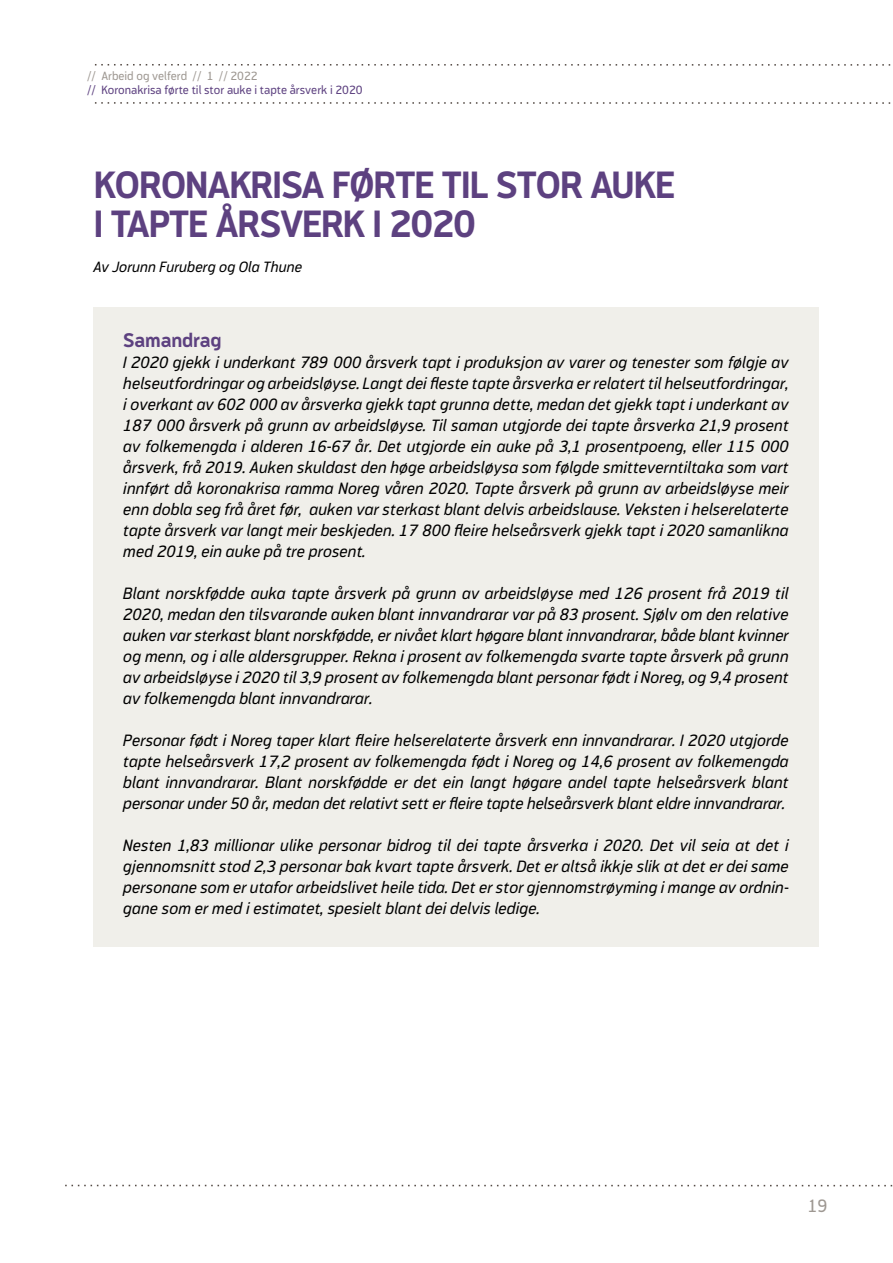
<style>
.page{position:relative;width:893px;height:1263px;background:#fff}
.page>*{position:absolute;margin:0;border:0;box-sizing:border-box;transform-origin:0 0}
.t1{font:700 37.5px/39px "Modus";letter-spacing:-.025em;color:#5d4180}
.t2{font:700 19.5px "Modus";letter-spacing:-.01em;color:#5d4180}
.t3{font:18px "Modus";color:#9e9892}
.t4{font:italic 16.5px/21px "Modus";color:#000;text-align:justify}
.t5{font:italic 15px "Modus";color:#000}
.t6{font:12px "Modus";color:#5d4180}
.t7{font:12px "Modus";color:#9e9892}
</style>
<div class="page">
<svg style="left:94px;top:64px;width:797px;height:2px"></svg>
<svg style="left:94px;top:102px;width:797px;height:2px"></svg>
<svg style="left:65px;top:1185px;width:828px;height:1px"></svg>
<div style="left:94px;top:307px;width:725px;height:640px;background:#f0efea"></div>
<p class="t7" style="left:87px;top:69px;width:172px">// Arbeid og velferd // 1 // 2022</p>
<p class="t6" style="left:87px;top:83px;width:277px">// Koronakrisa førte til stor auke i tapte årsverk i 2020</p>
<h1 class="t1" style="left:94px;top:165px;width:583px">KORONAKRISA FØRTE TIL STOR AUKE<br>I TAPTE ÅRSVERK I 2020</h1>
<p class="t5" style="left:94px;top:258px;width:210px">Av Jorunn Furuberg og Ola Thune</p>
<p class="t2" style="left:123px;top:329px;width:100px">Samandrag</p>
<p class="t4" style="left:123px;top:351px;width:667px">I 2020 gjekk i underkant 789 000 årsverk tapt i produksjon av varer og tenester som følgje av helseutfordringar og arbeidsløyse. Langt dei fleste tapte årsverka er relatert til helseutfordringar, i overkant av 602 000 av årsverka gjekk tapt grunna dette, medan det gjekk tapt i underkant av 187 000 årsverk på grunn av arbeidsløyse. Til saman utgjorde dei tapte årsverka 21,9 prosent av folkemengda i alderen 16-67 år. Det utgjorde ein auke på 3,1 prosentpoeng, eller 115 000 årsverk, frå 2019. Auken skuldast den høge arbeidsløysa som følgde smitteverntiltaka som vart innført då koronakrisa ramma Noreg våren 2020. Tapte årsverk på grunn av arbeidsløyse meir enn dobla seg frå året før, auken var sterkast blant delvis arbeidslause. Veksten i helserelaterte tapte årsverk var langt meir beskjeden. 17 800 fleire helseårsverk gjekk tapt i 2020 samanlikna med 2019, ein auke på tre prosent.</p>
<p class="t4" style="left:123px;top:582px;width:667px">Blant norskfødde auka tapte årsverk på grunn av arbeidsløyse med 126 prosent frå 2019 til 2020, medan den tilsvarande auken blant innvandrarar var på 83 prosent. Sjølv om den relative auken var sterkast blant norskfødde, er nivået klart høgare blant innvandrarar, både blant kvinner og menn, og i alle aldersgrupper. Rekna i prosent av folkemengda svarte tapte årsverk på grunn av arbeidsløyse i 2020 til 3,9 prosent av folkemengda blant personar født i Noreg, og 9,4 prosent av folkemengda blant innvandrarar.</p>
<p class="t4" style="left:123px;top:729px;width:667px">Personar født i Noreg taper klart fleire helserelaterte årsverk enn innvandrarar. I 2020 utgjorde tapte helseårsverk 17,2 prosent av folkemengda født i Noreg og 14,6 prosent av folkemengda blant innvandrarar. Blant norskfødde er det ein langt høgare andel tapte helseårsverk blant personar under 50 år, medan det relativt sett er fleire tapte helseårsverk blant eldre innvandrarar.</p>
<p class="t4" style="left:123px;top:834px;width:667px">Nesten 1,83 millionar ulike personar bidrog til dei tapte årsverka i 2020. Det vil seia at det i gjennomsnitt stod 2,3 personar bak kvart tapte årsverk. Det er altså ikkje slik at det er dei same personane som er utafor arbeidslivet heile tida. Det er stor gjennomstrøyming i mange av ordnin&shy;gane som er med i estimatet, spesielt blant dei delvis ledige.</p>
<p class="t3" style="left:807px;top:1195px;width:22px">19</p>
</div>
